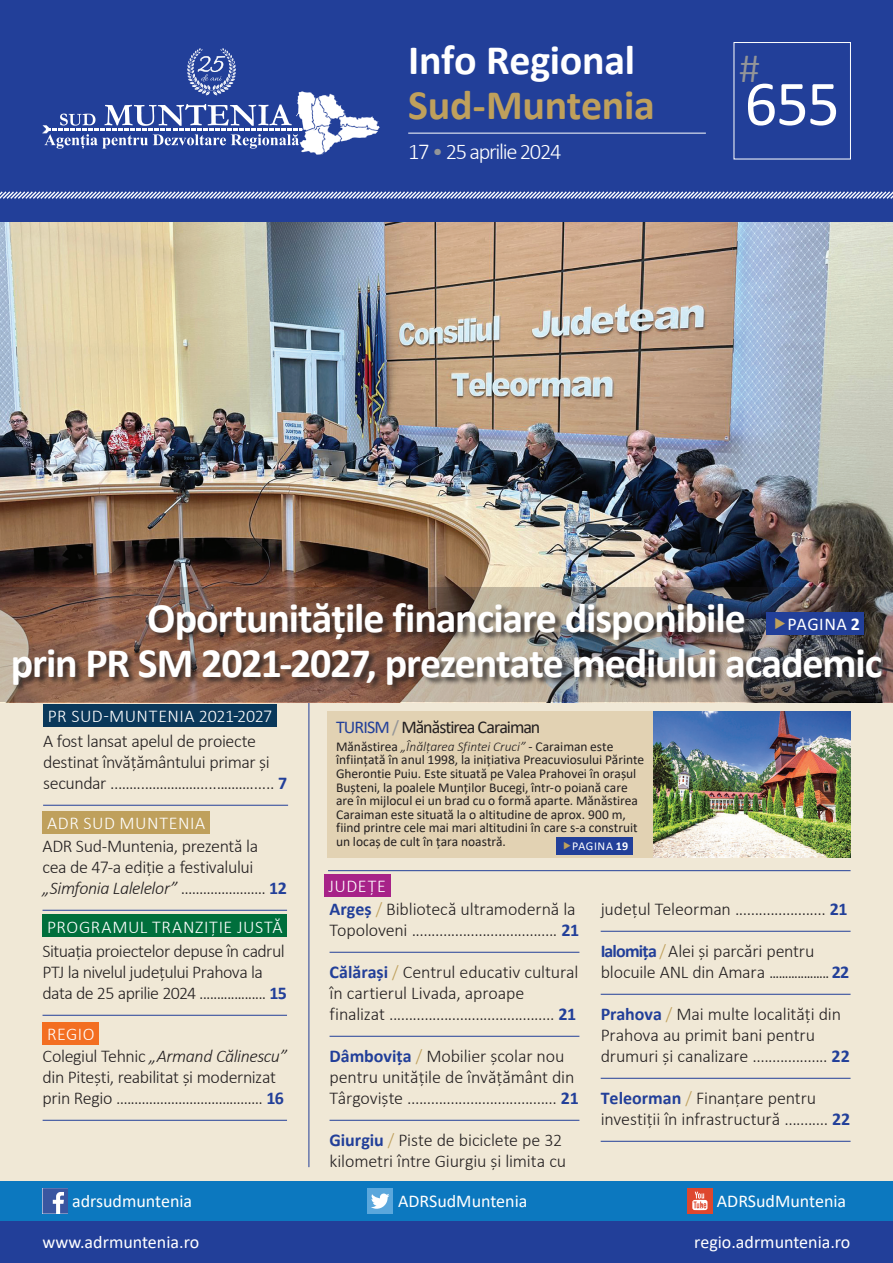
<style>
.page{position:relative;width:893px;height:1263px;background:#fff}
.page>*{position:absolute;margin:0;border:0;box-sizing:border-box;transform-origin:0 0}
.t1{font:64.5px "Calibri";color:#fff}
.t2{font:700 42px/45px "Calibri";letter-spacing:-.025em;color:#fff;text-align:center}
.t3{font:700 42px "Calibri";letter-spacing:-.01em;color:#bfa05c}
.t4{font:300 42px "Calibri";color:#939598}
.t5{font:300 22.5px "Calibri";letter-spacing:-.06em;color:#fff}
.t6{font:300 18px/21px "Calibri";letter-spacing:-.01em;color:#231f20}
.t7{font:300 18px/21px "Calibri";letter-spacing:-.035em;color:#231f20}
.t8{font:18px "Calibri";color:#fff}
.t9{font:300 18px "Calibri";letter-spacing:.025em;color:#fff}
.t10{font:18px "Calibri";letter-spacing:-.055em;color:#231f20}
.t11{font:13.5px/13.5px "Calibri";letter-spacing:-.005em;color:#231f20}
.t12{font:12px "Calibri";letter-spacing:.05em;color:#fff}
.s1{color:#939598}
.s2{font-weight:700}
.s3{color:#223f99}
.s4{font-weight:300;font-style:italic}
.s5{font-weight:700;color:#223f99}
.s6{font-style:italic}
.s7{color:#bfa05c}
</style>
<div class="page">
<div style="left:0;top:1220px;width:893px;height:43px;background:#223f99"></div>
<div style="left:0;top:1179px;width:893px;height:41px;background:#0c78bf"></div>
<div style="left:0;top:0;width:893px;height:222px;background:#223f99"></div>
<svg style="left:0;top:191px;width:893px;height:8px"></svg>
<svg style="left:43px;top:48px;width:336px;height:107px"></svg>
<svg style="left:43px;top:1213px;width:25px;height:1px"></svg>
<svg style="left:43px;top:1188px;width:25px;height:25px"></svg>
<div style="left:367px;top:1188px;width:26px;height:25px;background:#5ba7dc"></div>
<svg style="left:371px;top:1193px;width:18px;height:16px"></svg>
<div style="left:687px;top:1188px;width:26px;height:25px;background:#de472e"></div>
<svg style="left:692px;top:1192px;width:15px;height:18px"></svg>
<div style="left:734px;top:42px;width:117px;height:117px;border:1px solid #fff"></div>
<hr style="left:408px;top:133px;width:298px;height:1px;background:#fff">
<div style="left:0;top:702px;width:893px;height:479px;background:#f0e8d6"></div>
<hr style="left:309px;top:648px;width:1px;height:519px;background:#223f99">
<hr style="left:330px;top:952px;width:249px;height:1px;background:#223f99">
<hr style="left:330px;top:1036px;width:249px;height:1px;background:#223f99">
<hr style="left:330px;top:1120px;width:249px;height:1px;background:#223f99">
<hr style="left:601px;top:931px;width:250px;height:1px;background:#223f99">
<hr style="left:601px;top:994px;width:250px;height:1px;background:#223f99">
<hr style="left:601px;top:1078px;width:250px;height:1px;background:#223f99">
<hr style="left:601px;top:1141px;width:250px;height:1px;background:#223f99">
<div style="left:324px;top:874px;width:66px;height:22px;background:#a72288"></div>
<hr style="left:328px;top:870px;width:523px;height:1px;background:#223f99">
<div style="left:328px;top:711px;width:325px;height:147px;background:#e2d2b3"></div>
<div style="left:556px;top:837px;width:76px;height:18px;background:#223f99"></div>
<hr style="left:43px;top:910px;width:244px;height:1px;background:#223f99">
<hr style="left:43px;top:1015px;width:244px;height:1px;background:#223f99">
<div style="left:43px;top:915px;width:244px;height:22px;background:#006f3c"></div>
<div style="left:43px;top:811px;width:167px;height:22px;background:#bfa05c"></div>
<hr style="left:43px;top:1120px;width:244px;height:1px;background:#223f99">
<div style="left:43px;top:704px;width:234px;height:22px;background:#0a385a"></div>
<img style="left:653px;top:711px;width:197px;height:147px">
<img style="left:0;top:222px;width:893px;height:365px">
<img style="left:0;top:587px;width:893px;height:115px">
<div style="left:13px;top:603px;width:878px;height:90px;background:#231f20;opacity:.75"></div>
<div style="left:767px;top:612px;width:97px;height:22px;background:#223f99"></div>
<hr style="left:43px;top:805px;width:245px;height:1px;background:#223f99">
<div style="left:43px;top:1022px;width:56px;height:22px;background:#f36e21"></div>
<h2 class="t2" style="left:408px;top:37px;width:228px">Info Regional</h2>
<h2 class="t4" style="left:739px;top:42px;width:22px">#</h2>
<h2 class="t3" style="left:408px;top:75px;width:248px">Sud-Muntenia</h2>
<p class="t5" style="left:408px;top:138px;width:155px">17 <span class="s1">•</span> 25 aprilie 2024</p>
<h1 class="t1" style="left:745px;top:59px;width:97px">655</h1>
<h2 class="t2" style="left:11px;top:594px;width:873px">Oportunităţile financiare disponibile<br>prin PR SM 2021-2027, prezentate mediului academic</h2>
<p class="t8" style="left:787px;top:612px;width:74px">PAGINA <span class="s2">2</span></p>
<p class="t9" style="left:48px;top:705px;width:226px">PR SUD-MUNTENIA 2021-2027</p>
<p class="t10" style="left:336px;top:715px;width:206px"><span class="s3">TURISM</span> <span class="s1">/</span> Mănăstirea Caraiman</p>
<p class="t11" style="left:336px;top:739px;width:310px">Mănăstirea <span class="s4">„Înălțarea Sfintei Cruci”</span> - Caraiman este înființată în anul 1998, la inițiativa Preacuviosului Părinte Gherontie Puiu. Este situată pe Valea Prahovei în orașul Bușteni, la poalele Munților Bucegi, într-o poiană care are în mijlocul ei un brad cu o formă aparte. Mănăstirea Caraiman este situată la o altitudine de aprox. 900 m, fiind printre cele mai mari altitudini în care s-a construit</p>
<p class="t6" style="left:43px;top:730px;width:246px">A fost lansat apelul de proiecte destinat învățământului primar și secundar ........................................... <span class="s5">7</span></p>
<p class="t9" style="left:47px;top:812px;width:160px">ADR SUD MUNTENIA</p>
<p class="t6" style="left:43px;top:835px;width:217px">ADR Sud-Muntenia, prezentă la</p>
<p class="t11" style="left:336px;top:834px;width:171px">un locaș de cult în țara noastră.</p>
<p class="t12" style="left:572px;top:838px;width:58px">PAGINA <span class="s2">19</span></p>
<p class="t6" style="left:43px;top:856px;width:246px">cea de 47-a ediție a festivalului <span class="s6">„Simfonia Lalelelor”</span> ....................... <span class="s5">12</span></p>
<p class="t9" style="left:329px;top:875px;width:59px">JUDEȚE</p>
<p class="t9" style="left:47px;top:915px;width:237px">PROGRAMUL TRANZIȚIE JUSTĂ</p>
<p class="t7" style="left:43px;top:940px;width:246px">Situația proiectelor depuse în cadrul<br>PTJ la nivelul județului Prahova la data de 25 aprilie 2024 ................... <span class="s5">15</span></p>
<p class="t9" style="left:47px;top:1023px;width:49px">REGIO</p>
<p class="t6" style="left:43px;top:1045px;width:246px">Colegiul Tehnic <span class="s6">„Armand Călinescu” </span>din Piteşti, reabilitat şi modernizat prin Regio ........................................ <span class="s5">16</span></p>
<p class="t6" style="left:330px;top:898px;width:251px"><span class="s5">Argeș</span> <span class="s7">/</span> Bibliotecă ultramodernă la<br>Topoloveni ..................................... <span class="s5">21</span></p>
<p class="t6" style="left:330px;top:961px;width:250px"><span class="s5">Călărași</span> <span class="s7">/</span> Centrul educativ cultural în cartierul Livada, aproape finalizat .......................................... <span class="s5">21</span></p>
<p class="t6" style="left:330px;top:1045px;width:251px"><span class="s5">Dâmbovița</span> <span class="s7">/</span> Mobilier școlar nou pentru unitățile de învățământ din<br>Târgoviște ...................................... <span class="s5">21</span></p>
<p class="t6" style="left:330px;top:1129px;width:238px"><span class="s5">Giurgiu</span> <span class="s7">/</span> Piste de biciclete pe 32 kilometri între Giurgiu și limita cu</p>
<p class="t6" style="left:601px;top:898px;width:249px">județul Teleorman ....................... <span class="s5">21</span></p>
<p class="t6" style="left:601px;top:940px;width:250px"><span class="s5">Ialomița</span> <span class="s7">/</span> Alei şi parcări pentru blocuile ANL din Amara ................... <span class="s5">22</span></p>
<p class="t6" style="left:601px;top:1003px;width:251px"><span class="s5">Prahova</span> <span class="s7">/</span> Mai multe localităţi din<br>Prahova au primit bani pentru drumuri şi canalizare ................... <span class="s5">22</span></p>
<p class="t6" style="left:601px;top:1087px;width:251px"><span class="s5">Teleorman</span> <span class="s7">/</span> Finanțare pentru investiții în infrastructură ........... <span class="s5">22</span></p>
<p class="t8" style="left:72px;top:1188px;width:122px">adrsudmuntenia</p>
<p class="t8" style="left:398px;top:1188px;width:131px">ADRSudMuntenia</p>
<p class="t8" style="left:717px;top:1188px;width:131px">ADRSudMuntenia</p>
<p class="t8" style="left:43px;top:1230px;width:158px">www.adrmuntenia.ro</p>
<p class="t8" style="left:694px;top:1230px;width:158px">regio.adrmuntenia.ro</p>
</div>
